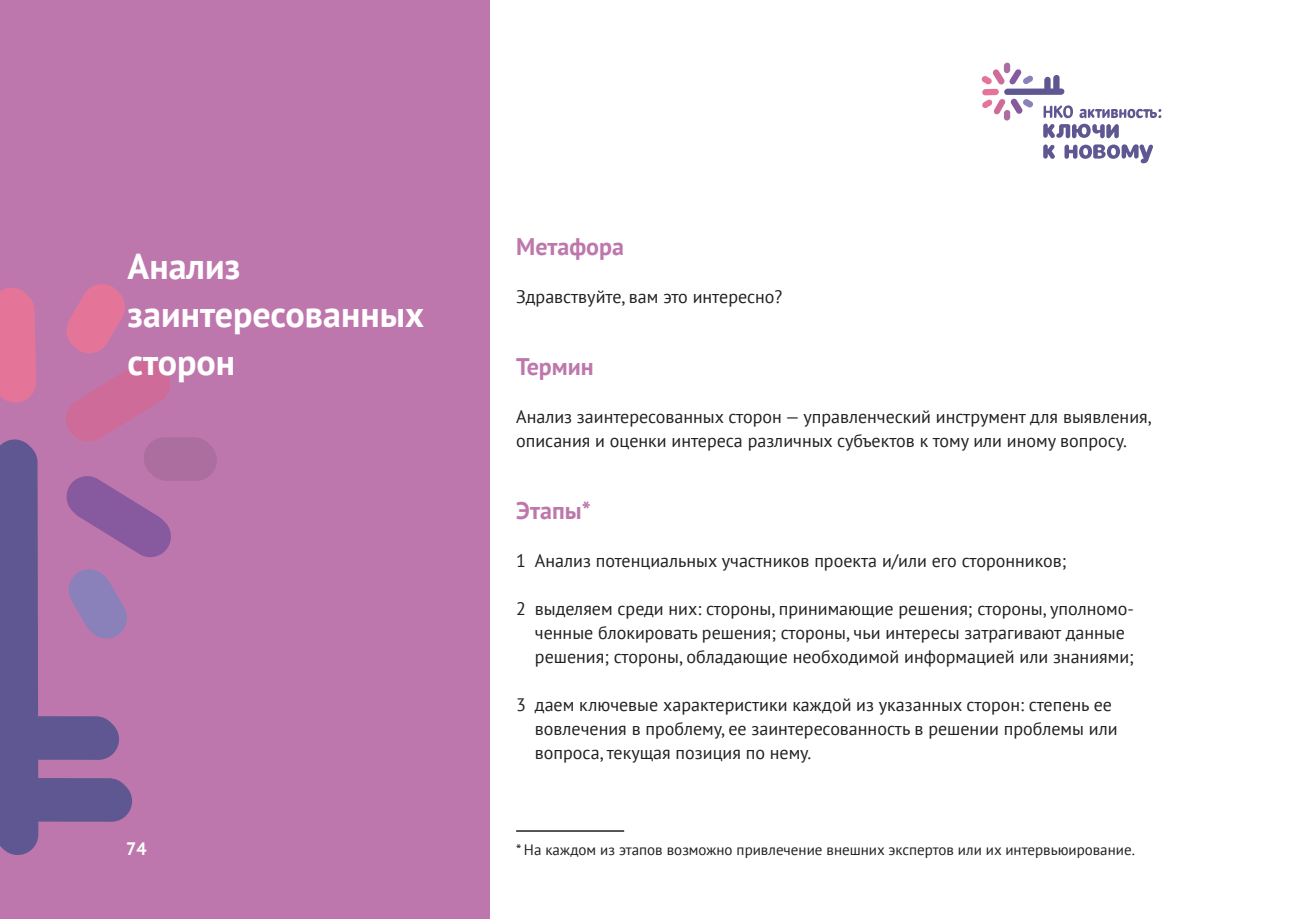
<style>
.page{position:relative;width:1289px;height:919px;background:#fff}
.page>*{position:absolute;margin:0;border:0;box-sizing:border-box;transform-origin:0 0}
.header_p3{font:700 36px/48px "PT Sans";color:#fff}
.header_p4{font:700 24px "PT Sans";color:#be77ac}
.text_tab{font:18px/24px "PT Sans";color:#231f20}
.t1{font:700 18px "PT Sans";color:#fff}
.text_table{font:15px "PT Sans";color:#231f20}
</style>
<div class="page">
<div style="left:0;top:0;width:489px;height:918px;background:#be77ac"></div>
<svg style="left:0;top:284px;width:217px;height:273px"></svg>
<svg style="left:0;top:439px;width:132px;height:416px"></svg>
<svg style="left:981px;top:63px;width:180px;height:100px"></svg>
<hr style="left:516px;top:830px;width:108px;height:1px;background:#231f20">
<p class="header_p3" style="left:128px;top:241px;width:298px">Анализ заинтересованных сторон</p>
<p class="t1" style="left:126px;top:836px;width:22px">74</p>
<p class="header_p4" style="left:516px;top:230px;width:109px">Метафора</p>
<p class="text_tab" style="left:516px;top:284px;width:268px">Здравствуйте, вам это интересно?</p>
<p class="header_p4" style="left:516px;top:350px;width:79px">Термин</p>
<p class="text_tab" style="left:516px;top:404px;width:637px">Анализ заинтересованных сторон — управленческий инструмент для выявления, описания и оценки интереса различных субъектов к тому или иному вопросу.</p>
<p class="header_p4" style="left:516px;top:494px;width:76px">Этапы*</p>
<p class="text_tab" style="left:516px;top:548px;width:552px">1 Анализ потенциальных участников проекта и/или его сторонников;</p>
<p class="text_tab" style="left:535px;top:596px;width:600px;text-indent:-19px">2 выделяем среди них: стороны, принимающие решения; стороны, уполномо&shy;ченные блокировать решения; стороны, чьи интересы затрагивают данные решения; стороны, обладающие необходимой информацией или знаниями;</p>
<p class="text_tab" style="left:535px;top:692px;width:584px;text-indent:-19px">3 даем ключевые характеристики каждой из указанных сторон: степень ее вовлечения в проблему, ее заинтересованность в решении проблемы или вопроса, текущая позиция по нему.</p>
<p class="text_table" style="left:516px;top:840px;width:620px">* На каждом из этапов возможно привлечение внешних экспертов или их интервьюирование.</p>
</div>
